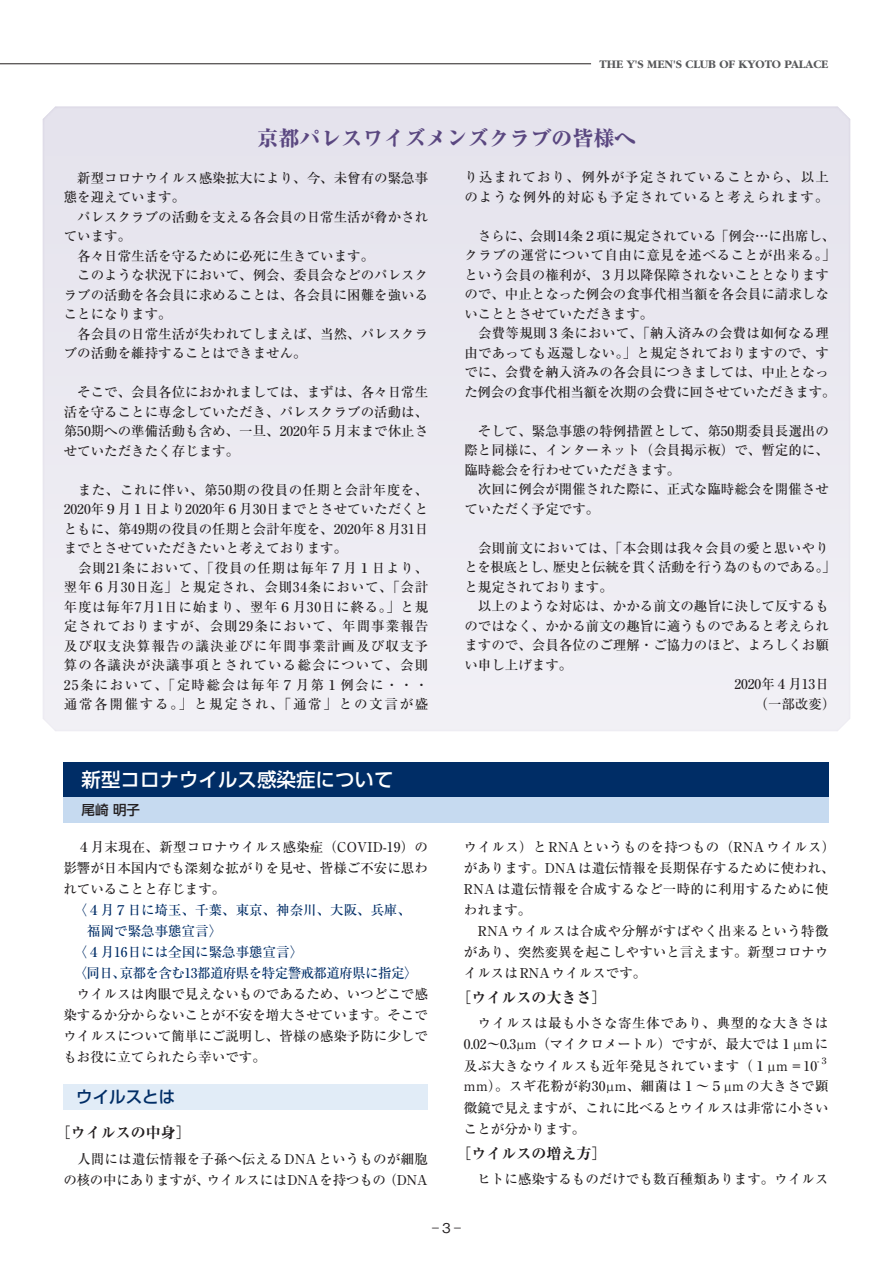
<style>
.page{position:relative;width:893px;height:1263px;background:#fff}
.page>*{position:absolute;margin:0;border:0;box-sizing:border-box;transform-origin:0 0}
.t1{font:800 21px "Ryumin Pr 6";color:#5a4780}
.t2{font:500 19.5px "UD Shin Go Pr 6";color:#fff}
.t3{font:500 16.5px "Shin Go Pr 6";color:#002d66}
.t4{font:700 expanded 15px "Ryumin Pr 6";color:#231f20}
.t5{font:500 13.5px/19.5px "Ryumin Pr 6";color:#231f20;text-align:justify}
.t6{font:500 13.5px/19.5px "Ryumin Pr 6";letter-spacing:.055em;color:#231f20}
.t7{font:500 13.5px/21px "Ryumin Pr 6";letter-spacing:.025em;color:#231f20}
.t8{font:500 13.5px "Ryumin Pr 6";color:#002d66}
.t9{font:500 13.5px/19.5px "Ryumin Pr 6";letter-spacing:.085em;color:#231f20}
.t10{font:500 13.5px "Ryumin Pr 6";letter-spacing:-.025em;color:#231f20}
.t11{font:500 13.5px "Ryumin Pr 6";letter-spacing:-.04em;color:#002d66}
.t12{font:500 13.5px "Ryumin Pr 6";letter-spacing:.02em;color:#231f20}
.t13{font:500 13.5px "UD Shin Go Pr 6";color:#231f20}
.t14{font:500 13.5px "Gothic BBB Pr 6";color:#231f20}
.t15{font:700 12px "Garamond";color:#57585a}
.t16{font:500 8.7px "Ryumin Pr 6";color:#231f20}
</style>
<div class="page">
<div style="left:41px;top:105px;width:809px;height:627px;background:#ebe9f1"></div>
<hr style="left:0;top:64px;width:591px;height:1px;background:#231f20">
<div style="left:63px;top:1084px;width:365px;height:25px;background:#e1ecf7"></div>
<div style="left:63px;top:763px;width:766px;height:34px;background:#002d66"></div>
<div style="left:63px;top:797px;width:766px;height:25px;background:#c6daf0"></div>
<p class="t15" style="left:600px;top:57px;width:230px">THE Y'S MEN'S CLUB OF KYOTO PALACE</p>
<h1 class="t1" style="left:257px;top:122px;width:380px">京都パレスワイズメンズクラブの皆様へ</h1>
<p class="t5" style="left:64px;top:167px;width:366px;text-align:left">　新型コロナウイルス感染拡大により、今、未曾有の緊急事態を迎えています。<br>　パレスクラブの活動を支える各会員の日常生活が脅かされています。<br>　各々日常生活を守るために必死に生きています。<br>　このような状況下において、例会、委員会などのパレスクラブの活動を各会員に求めることは、各会員に困難を強いることになります。<br>　各会員の日常生活が失われてしまえば、当然、パレスクラブの活動を維持することはできません。</p>
<p class="t5" style="left:64px;top:382px;width:366px">　そこで、会員各位におかれましては、まずは、各々日常生活を守ることに専念していただき、パレスクラブの活動は、第50期への準備活動も含め、一旦、2020年５月末まで休止させていただきたく存じます。</p>
<p class="t6" style="left:64px;top:479px;width:366px">　また、これに伴い、第50期の役員の任期と会計年度を、<br>2020年９月１日より2020年６月30日までとさせていただくとともに、第49期の役員の任期と会計年度を、2020年８月31日までとさせていただきたいと考えております。<br>　会則21条において、「役員の任期は毎年７月１日より、翌年６月30日迄」と規定され、会則34条において、「会計年度は毎年7月1日に始まり、翌年６月30日に終る。」と規定されておりますが、会則29条において、年間事業報告及び収支決算報告の議決並びに年間事業計画及び収支予算の各議決が決議事項とされている総会について、会則<br>25条において、「定時総会は毎年７月第１例会に・・・通常各開催する。」と規定され、「通常」との文言が盛</p>
<h2 class="t2" style="left:81px;top:764px;width:313px">新型コロナウイルス感染症について</h2>
<p class="t13" style="left:81px;top:798px;width:60px">尾崎 明子</p>
<p class="t5" style="left:63px;top:835px;width:366px;line-height:21px">　４月末現在、新型コロナウイルス感染症（COVID-19）の影響が日本国内でも深刻な拡がりを見せ、皆様ご不安に思われていることと存じます。</p>
<p class="t8" style="left:74px;top:899px;width:339px">〈４月７日に埼玉、千葉、東京、神奈川、大阪、兵庫、</p>
<p class="t8" style="left:87px;top:920px;width:136px">福岡で緊急事態宣言〉</p>
<p class="t8" style="left:74px;top:941px;width:231px">〈４月16日には全国に緊急事態宣言〉</p>
<p class="t11" style="left:74px;top:962px;width:345px">〈同日、京都を含む13都道府県を特定警戒都道府県に指定〉</p>
<p class="t5" style="left:63px;top:982px;width:366px;line-height:21px">　ウイルスは肉眼で見えないものであるため、いつどこで感染するか分からないことが不安を増大させています。そこでウイルスについて簡単にご説明し、皆様の感染予防に少しでもお役に立てられたら幸いです。</p>
<p class="t3" style="left:76px;top:1083px;width:101px">ウイルスとは</p>
<p class="t4" style="left:56px;top:1121px;width:136px">［ウイルスの中身］</p>
<p class="t5" style="left:63px;top:1147px;width:366px;line-height:21px">　人間には遺伝情報を子孫へ伝えるDNAというものが細胞の核の中にありますが、ウイルスにはDNAを持つもの（DNA</p>
<p class="t9" style="left:464px;top:167px;width:366px">り込まれており、例外が予定されていることから、以上のような例外的対応も予定されていると考えられます。</p>
<p class="t5" style="left:464px;top:226px;width:373px;text-align:left">　さらに、会則14条２項に規定されている「例会…に出席し、クラブの運営について自由に意見を述べることが出来る。」という会員の権利が、３月以降保障されないこととなりますので、中止となった例会の食事代相当額を各会員に請求しないこととさせていただきます。<br>　会費等規則３条において、「納入済みの会費は如何なる理由であっても返還しない。」と規定されておりますので、すでに、会費を納入済みの各会員につきましては、中止となった例会の食事代相当額を次期の会費に回させていただきます。</p>
<p class="t5" style="left:464px;top:420px;width:366px;text-align:left">　そして、緊急事態の特例措置として、第50期委員長選出の際と同様に、インターネット（会員掲示板）で、暫定的に、臨時総会を行わせていただきます。<br>　次回に例会が開催された際に、正式な臨時総会を開催させていただく予定です。</p>
<p class="t12" style="left:464px;top:537px;width:366px">　会則前文においては、「本会則は我々会員の愛と思いやり</p>
<p class="t10" style="left:464px;top:557px;width:373px">とを根底とし、歴史と伝統を貫く活動を行う為のものである。」</p>
<p class="t5" style="left:464px;top:576px;width:150px">と規定されております。</p>
<p class="t5" style="left:464px;top:596px;width:366px">　以上のような対応は、かかる前文の趣旨に決して反するも</p>
<p class="t5" style="left:464px;top:615px;width:366px">のではなく、かかる前文の趣旨に適うものであると考えられ</p>
<p class="t5" style="left:464px;top:635px;width:366px">ますので、会員各位のご理解・ご協力のほど、よろしくお願</p>
<p class="t5" style="left:464px;top:654px;width:109px">い申し上げます。</p>
<p class="t5" style="left:734px;top:674px;width:96px">2020年４月13日</p>
<p class="t5" style="left:755px;top:693px;width:82px">（一部改変）</p>
<p class="t7" style="left:464px;top:835px;width:373px">ウイルス）とRNAというものを持つもの（RNAウイルス）があります。DNAは遺伝情報を長期保存するために使われ、<br>RNAは遺伝情報を合成するなど一時的に利用するために使われます。<br>　RNAウイルスは合成や分解がすばやく出来るという特徴があり、突然変異を起こしやすいと言えます。新型コロナウイルスはRNAウイルスです。</p>
<p class="t4" style="left:456px;top:986px;width:151px">［ウイルスの大きさ］</p>
<p class="t5" style="left:464px;top:1012px;width:366px;line-height:21.5px">　ウイルスは最も小さな寄生体であり、典型的な大きさは0.02～0.3µm（マイクロメートル）ですが、最大では１µmに及ぶ大きなウイルスも近年発見されています（１µm＝10</p>
<p class="t16" style="left:817px;top:1054px;width:13px">-３</p>
<p class="t5" style="left:464px;top:1075px;width:366px;line-height:21px">mm）。スギ花粉が約30µm、細菌は１～５µmの大きさで顕微鏡で見えますが、これに比べるとウイルスは非常に小さいことが分かります。</p>
<p class="t4" style="left:456px;top:1141px;width:151px">［ウイルスの増え方］</p>
<p class="t5" style="left:464px;top:1169px;width:366px">　ヒトに感染するものだけでも数百種類あります。ウイルス</p>
<p class="t14" style="left:429px;top:1217px;width:37px">－3－</p>
</div>
